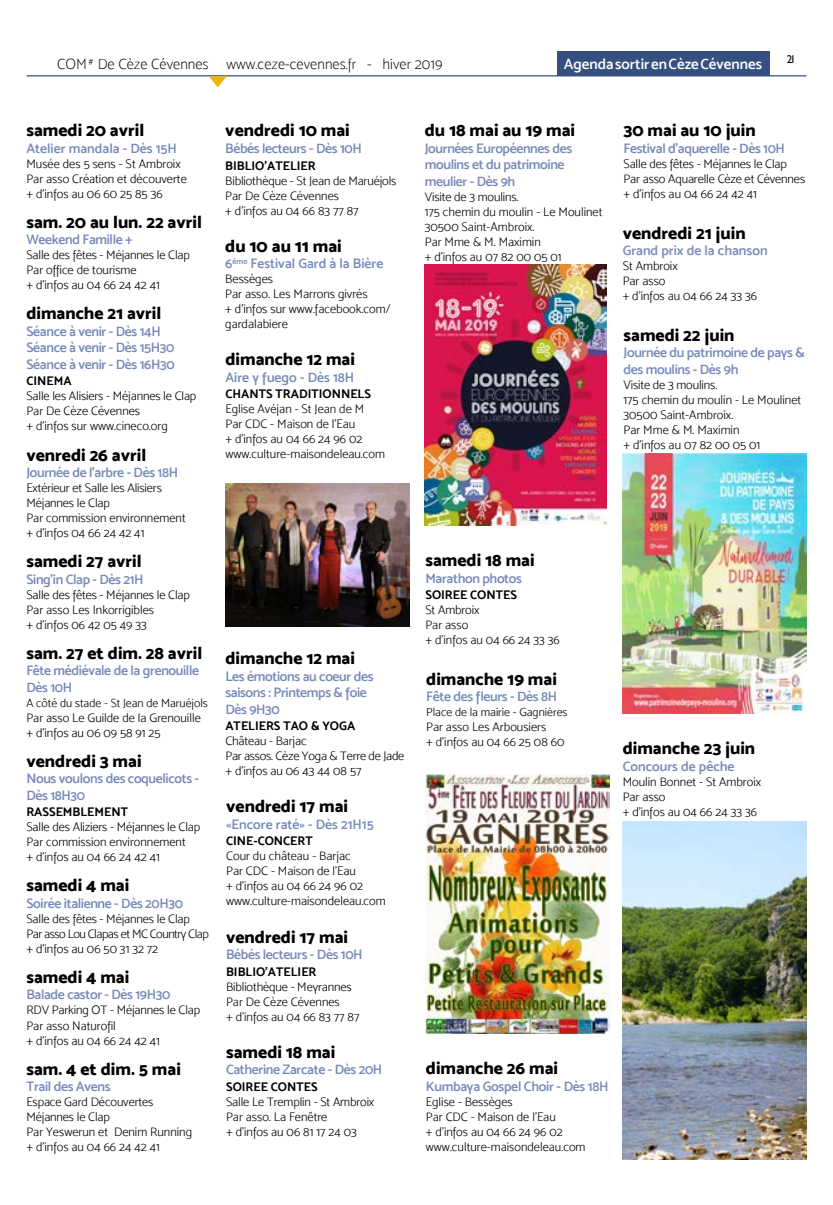
<style>
.page{position:relative;width:833px;height:1205px;background:#fff}
.page>*{position:absolute;margin:0;border:0;box-sizing:border-box;transform-origin:0 0}
.t1{font:17.5px "Mosk Extra Bold 800";color:#000}
.t2{font:15px "Mosk Thin 100";color:#000}
.t3{font:15px "Mosk Semi Bold 600";color:#fff}
.t4{font:13.75px/16.5px "Mosk Semi Bold 600";letter-spacing:-.025em;color:#7689ba}
.t5{font:13.75px "Mosk Semi Bold 600";color:#7689ba}
.t6{font:12.5px/15px "Mosk Light 300";color:#000}
.t7{font:12.5px "Mosk Bold 700";color:#000}
.t8{font:11.88px "Mosk Light 300";color:#000}
.t9{font:11.25px "Gill Sans";color:#010202}
.t10{font:10px "Minion Pro";color:#000}
</style>
<div class="page">
<hr style="left:27px;top:75px;width:779px;height:1px;background:#364f81">
<div style="left:557px;top:51px;width:212px;height:25px;background:#364f81"></div>
<svg style="left:208px;top:75px;width:20px;height:13px"></svg>
<img style="left:225px;top:483px;width:184px;height:144px">
<img style="left:425px;top:775px;width:184px;height:258px">
<img style="left:622px;top:821px;width:184px;height:338px">
<img style="left:424px;top:265px;width:182px;height:260px">
<img style="left:622px;top:454px;width:184px;height:260px">
<p class="t10" style="left:89px;top:55px;width:6px">#</p>
<p class="t3" style="left:564px;top:55px;width:200px">Agenda sortir en Cèze Cévennes</p>
<p class="t9" style="left:787px;top:52px;width:10px">21</p>
<p class="t2" style="left:57px;top:55px;width:387px">COM De Cèze Cévennes www.ceze-cevennes.fr - hiver 2019</p>
<h1 class="t1" style="left:26px;top:119px;width:119px">samedi 20 avril</h1>
<p class="t5" style="left:26px;top:140px;width:152px">Atelier mandala - Dès 15H</p>
<p class="t6" style="left:26px;top:156px;width:162px">Musée des 5 sens - St Ambroix<br>Par asso Création et découverte + d’infos au 06 60 25 85 36</p>
<h1 class="t1" style="left:26px;top:211px;width:177px">sam. 20 au lun. 22 avril</h1>
<p class="t4" style="left:26px;top:231px;width:108px">Weekend Famille +</p>
<p class="t6" style="left:26px;top:248px;width:165px">Salle des fêtes - Méjannes le Clap<br>Par office de tourisme<br>+ d’infos au 04 66 24 42 41</p>
<h1 class="t1" style="left:26px;top:303px;width:136px">dimanche 21 avril</h1>
<p class="t4" style="left:26px;top:323px;width:150px">Séance à venir - Dès 14H<br>Séance à venir - Dès 15H30<br>Séance à venir - Dès 16H30</p>
<p class="t7" style="left:26px;top:374px;width:47px">CINEMA</p>
<p class="t6" style="left:26px;top:389px;width:171px">Salle les Alisiers - Méjannes le Clap<br>Par De Cèze Cévennes<br>+ d’infos sur www.cineco.org</p>
<h1 class="t1" style="left:26px;top:444px;width:121px">venredi 26 avril</h1>
<p class="t4" style="left:26px;top:464px;width:153px">Journée de l’arbre - Dès 18H</p>
<p class="t6" style="left:26px;top:480px;width:161px">Extérieur et Salle les Alisiers<br>Méjannes le Clap<br>Par commission environnement + d’infos 04 66 24 42 41</p>
<h1 class="t1" style="left:26px;top:550px;width:117px">samedi 27 avril</h1>
<p class="t4" style="left:26px;top:570px;width:119px">Sing’in Clap - Dès 21H</p>
<p class="t6" style="left:26px;top:587px;width:165px">Salle des fêtes - Méjannes le Clap<br>Par asso Les Inkorrigibles<br>+ d’infos 06 42 05 49 33</p>
<h1 class="t1" style="left:26px;top:642px;width:177px">sam. 27 et dim. 28 avril</h1>
<p class="t4" style="left:26px;top:662px;width:174px">Fête médiévale de la grenouille<br>Dès 10H</p>
<p class="t8" style="left:26px;top:696px;width:183px">A côté du stade - St Jean de Maruéjols</p>
<p class="t6" style="left:26px;top:710px;width:176px">Par asso Le Guilde de la Grenouille + d’infos au 06 09 58 91 25</p>
<h1 class="t1" style="left:26px;top:750px;width:117px">vendredi 3 mai</h1>
<p class="t4" style="left:26px;top:770px;width:174px">Nous voulons des coquelicots -<br>Dès 18H30</p>
<p class="t7" style="left:26px;top:804px;width:103px">RASSEMBLEMENT</p>
<p class="t6" style="left:26px;top:819px;width:175px">Salle des Aliziers - Méjannes le Clap<br>Par commission environnement<br>+ d’infos au 04 66 24 42 41</p>
<h1 class="t1" style="left:26px;top:874px;width:104px">samedi 4 mai</h1>
<p class="t4" style="left:26px;top:895px;width:158px">Soirée italienne - Dès 20H30</p>
<p class="t6" style="left:26px;top:911px;width:184px">Salle des fêtes - Méjannes le Clap<br>Par asso Lou Clapas et MC Country Clap + d’infos au 06 50 31 32 72</p>
<h1 class="t1" style="left:26px;top:966px;width:104px">samedi 4 mai</h1>
<p class="t4" style="left:26px;top:986px;width:145px">Balade castor - Dès 19H30</p>
<p class="t6" style="left:26px;top:1003px;width:175px">RDV Parking OT - Méjannes le Clap<br>Par asso Naturofil<br>+ d’infos au 04 66 24 42 41</p>
<h1 class="t1" style="left:26px;top:1058px;width:156px">sam. 4 et dim. 5 mai</h1>
<p class="t4" style="left:26px;top:1078px;width:86px">Trail des Avens</p>
<p class="t6" style="left:26px;top:1094px;width:167px">Espace Gard Découvertes<br>Méjannes le Clap<br>Par Yeswerun et Denim Running + d’infos au 04 66 24 42 41</p>
<h1 class="t1" style="left:225px;top:120px;width:126px">vendredi 10 mai</h1>
<p class="t4" style="left:225px;top:140px;width:138px">Bébés lecteurs - Dès 10H</p>
<p class="t7" style="left:225px;top:158px;width:92px">BIBLIO’ATELIER</p>
<p class="t6" style="left:225px;top:173px;width:173px">Bibliothèque - St Jean de Maruéjols<br>Par De Cèze Cévennes<br>+ d’infos au 04 66 83 77 87</p>
<h1 class="t1" style="left:225px;top:235px;width:118px">du 10 au 11 mai</h1>
<p class="t5" style="left:225px;top:255px;width:160px">6<sup>ème</sup> Festival Gard à la Bière</p>
<p class="t6" style="left:225px;top:271px;width:167px">Bessèges<br>Par asso. Les Marrons givrés<br>+ d’infos sur www.facebook.com/ gardalabiere</p>
<h1 class="t1" style="left:225px;top:348px;width:131px">dimanche 12 mai</h1>
<p class="t5" style="left:225px;top:369px;width:130px">Aire y fuego - Dès 18H</p>
<p class="t7" style="left:225px;top:386px;width:147px">CHANTS TRADITIONNELS</p>
<p class="t6" style="left:225px;top:402px;width:161px">Eglise Avéjan - St Jean de M<br>Par CDC - Maison de l’Eau<br>+ d’infos au 04 66 24 96 02 www.culture-maisondeleau.com</p>
<h1 class="t1" style="left:225px;top:647px;width:131px">dimanche 12 mai</h1>
<p class="t4" style="left:225px;top:667px;width:150px">Les émotions au coeur des saisons : Printemps &amp; foie<br>Dès 9H30</p>
<p class="t7" style="left:225px;top:718px;width:131px">ATELIERS TAO &amp; YOGA</p>
<p class="t6" style="left:225px;top:733px;width:180px">Château - Barjac<br>Par assos. Cèze Yoga &amp; Terre de Jade + d’infos au 06 43 44 08 57</p>
<h1 class="t1" style="left:226px;top:795px;width:123px">vendredi 17 mai</h1>
<p class="t5" style="left:226px;top:816px;width:149px">«Encore raté» - Dès 21H15</p>
<p class="t7" style="left:226px;top:833px;width:88px">CINE-CONCERT</p>
<p class="t6" style="left:226px;top:848px;width:161px">Cour du château - Barjac<br>Par CDC - Maison de l’Eau<br>+ d’infos au 04 66 24 96 02 www.culture-maisondeleau.com</p>
<h1 class="t1" style="left:226px;top:925px;width:123px">vendredi 17 mai</h1>
<p class="t4" style="left:226px;top:946px;width:138px">Bébés lecteurs - Dès 10H</p>
<p class="t7" style="left:226px;top:964px;width:92px">BIBLIO’ATELIER</p>
<p class="t6" style="left:226px;top:979px;width:135px">Bibliothèque - Meyrannes<br>Par De Cèze Cévennes<br>+ d’infos au 04 66 83 77 87</p>
<h1 class="t1" style="left:226px;top:1041px;width:111px">samedi 18 mai</h1>
<p class="t4" style="left:226px;top:1061px;width:158px">Catherine Zarcate - Dès 20H</p>
<p class="t7" style="left:226px;top:1079px;width:93px">SOIREE CONTES</p>
<p class="t6" style="left:226px;top:1094px;width:150px">Salle Le Tremplin - St Ambroix<br>Par asso. La Fenêtre<br>+ d’infos au 06 81 17 24 03</p>
<h1 class="t1" style="left:425px;top:120px;width:152px">du 18 mai au 19 mai</h1>
<p class="t4" style="left:425px;top:140px;width:149px">Journées Européennes des moulins et du patrimoine meulier - Dès 9h</p>
<p class="t6" style="left:425px;top:189px;width:179px">Visite de 3 moulins.<br>175 chemin du moulin - Le Moulinet<br>30500 Saint-Ambroix.<br>Par Mme &amp; M. Maximin<br>+ d’infos au 07 82 00 05 01</p>
<h1 class="t1" style="left:623px;top:120px;width:134px">30 mai au 10 juin</h1>
<p class="t4" style="left:623px;top:140px;width:163px">Festival d’aquerelle - Dès 10H</p>
<p class="t6" style="left:623px;top:156px;width:183px">Salle des fêtes - Méjannes le Clap<br>Par asso Aquarelle Cèze et Cévennes + d’infos au 04 66 24 42 41</p>
<h1 class="t1" style="left:622px;top:222px;width:125px">vendredi 21 juin</h1>
<p class="t5" style="left:622px;top:242px;width:146px">Grand prix de la chanson</p>
<p class="t6" style="left:622px;top:258px;width:136px">St Ambroix<br>Par asso<br>+ d’infos au 04 66 24 33 36</p>
<h1 class="t1" style="left:623px;top:324px;width:112px">samedi 22 juin</h1>
<p class="t4" style="left:623px;top:344px;width:183px">Journée du patrimoine de pays &amp; des moulins - Dès 9h</p>
<p class="t6" style="left:623px;top:377px;width:179px">Visite de 3 moulins.<br>175 chemin du moulin - Le Moulinet<br>30500 Saint-Ambroix.<br>Par Mme &amp; M. Maximin<br>+ d’infos au 07 82 00 05 01</p>
<h1 class="t1" style="left:425px;top:549px;width:111px">samedi 18 mai</h1>
<p class="t4" style="left:425px;top:569px;width:98px">Marathon photos</p>
<p class="t7" style="left:425px;top:587px;width:93px">SOIREE CONTES</p>
<p class="t6" style="left:425px;top:602px;width:136px">St Ambroix<br>Par asso<br>+ d’infos au 04 66 24 33 36</p>
<h1 class="t1" style="left:426px;top:668px;width:132px">dimanche 19 mai</h1>
<p class="t4" style="left:426px;top:688px;width:133px">Fête des fleurs - Dès 8H</p>
<p class="t8" style="left:426px;top:705px;width:143px">Place de la mairie - Gagnières</p>
<p class="t6" style="left:426px;top:719px;width:140px">Par asso Les Arbousiers<br>+ d’infos au 04 66 25 08 60</p>
<h1 class="t1" style="left:622px;top:737px;width:134px">dimanche 23 juin</h1>
<p class="t5" style="left:622px;top:758px;width:113px">Concours de pêche</p>
<p class="t6" style="left:622px;top:774px;width:140px">Moulin Bonnet - St Ambroix<br>Par asso<br>+ d’infos au 04 66 24 33 36</p>
<h1 class="t1" style="left:426px;top:1057px;width:134px">dimanche 26 mai</h1>
<p class="t4" style="left:426px;top:1077px;width:184px">Kumbaya Gospel Choir - Dès 18H</p>
<p class="t6" style="left:426px;top:1094px;width:161px">Eglise - Bessèges<br>Par CDC - Maison de l’Eau<br>+ d’infos au 04 66 24 96 02 www.culture-maisondeleau.com</p>
</div>
